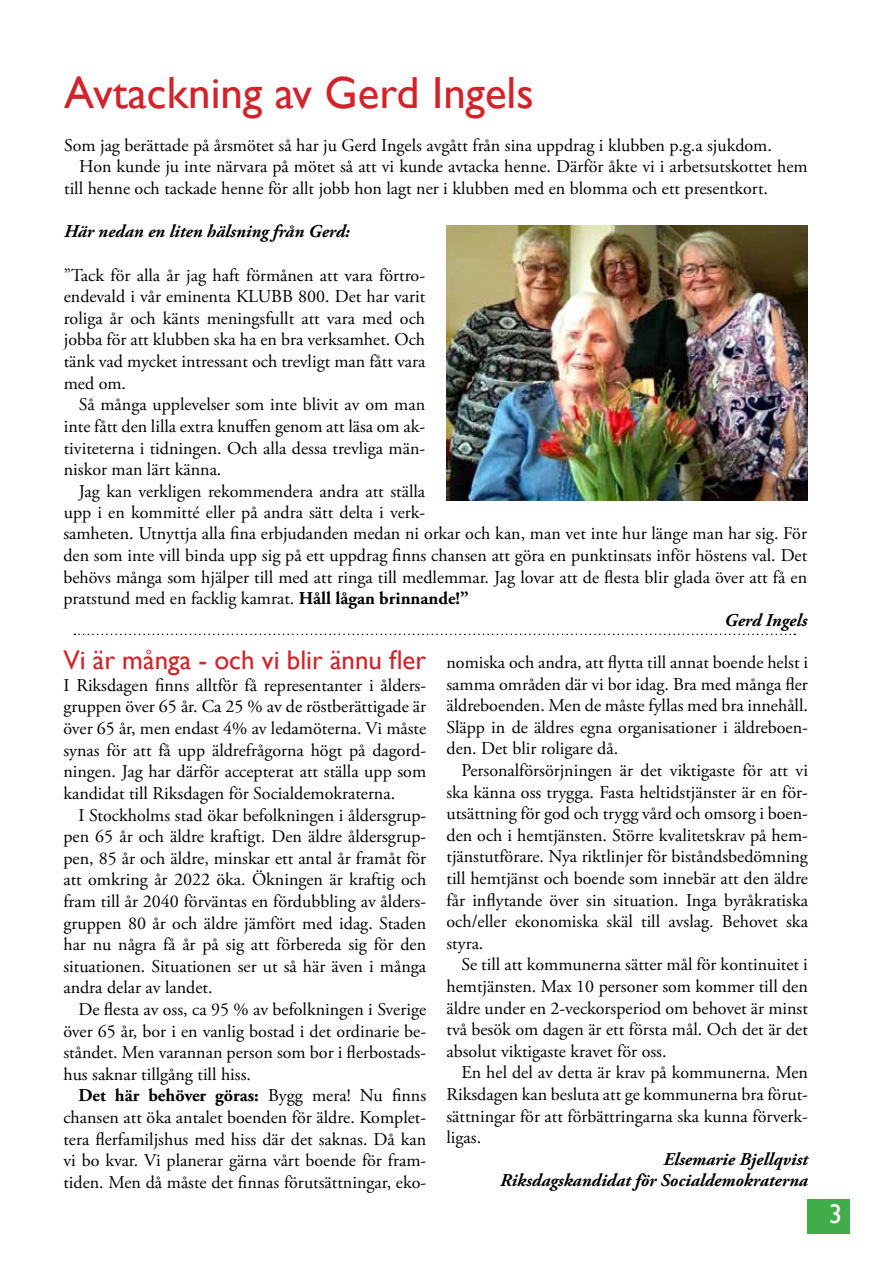
<style>
.page{position:relative;width:893px;height:1263px;background:#fff}
.page>*{position:absolute;margin:0;border:0;box-sizing:border-box;transform-origin:0 0}
.t1{font:45px "Gill Sans";color:#d2232a}
.t2{font:27px "Gill Sans";color:#d2232a}
.t3{font:27px "Gill Sans";color:#fff}
.t4{font:18px/21.6px "Adobe Garamond Pro";color:#000;text-align:justify}
.t5{font:italic 700 18px/21.6px "Adobe Garamond Pro";color:#000;text-align:right}
.s1{font-weight:700}
</style>
<div class="page">
<div style="left:807px;top:1199px;width:42px;height:34px;background:#41ad49"></div>
<img style="left:446px;top:225px;width:362px;height:275px">
<svg style="left:74px;top:634px;width:721px;height:1px"></svg>
<h1 class="t1" style="left:64px;top:66px;width:471px">Avtackning av Gerd Ingels</h1>
<p class="t4" style="left:64px;top:135px;width:709px">Som jag berättade på årsmötet så har ju Gerd Ingels avgått från sina uppdrag i klubben p.g.a sjukdom.</p>
<p class="t4" style="left:79px;top:157px;width:730px">Hon kunde ju inte närvara på mötet så att vi kunde avtacka henne. Därför åkte vi i arbetsutskottet hem</p>
<p class="t4" style="left:64px;top:178px;width:705px">till henne och tackade henne för allt jobb hon lagt ner i klubben med en blomma och ett presentkort.</p>
<p class="t5" style="left:64px;top:221px;width:287px">Här nedan en liten hälsning från Gerd:</p>
<p class="t4" style="left:64px;top:265px;width:363px">”Tack för alla år jag haft förmånen att vara förtro&shy;endevald i vår eminenta KLUBB 800. Det har varit roliga år och känts meningsfullt att vara med och jobba för att klubben ska ha en bra verksamhet. Och tänk vad mycket intressant och trevligt man fått vara med om.</p>
<p class="t4" style="left:64px;top:394px;width:363px;text-indent:15px">Så många upplevelser som inte blivit av om man inte fått den lilla extra knuffen genom att läsa om ak&shy;tiviteterna i tidningen. Och alla dessa trevliga män&shy;niskor man lärt känna.</p>
<p class="t4" style="left:79px;top:481px;width:348px">Jag kan verkligen rekommendera andra att ställa</p>
<p class="t4" style="left:64px;top:502px;width:363px">upp i en kommitté eller på andra sätt delta i verk-</p>
<p class="t4" style="left:63px;top:523px;width:745px">samheten. Utnyttja alla fina erbjudanden medan ni orkar och kan, man vet inte hur länge man har sig. För</p>
<p class="t4" style="left:63px;top:545px;width:745px">den som inte vill binda upp sig på ett uppdrag finns chansen att göra en punktinsats inför höstens val. Det</p>
<p class="t4" style="left:63px;top:567px;width:745px">behövs många som hjälper till med att ringa till medlemmar. Jag lovar att de flesta blir glada över att få en</p>
<p class="t4" style="left:63px;top:588px;width:407px">pratstund med en facklig kamrat. <span class="s1">Håll lågan brinnande!”</span></p>
<p class="t5" style="left:724px;top:610px;width:84px">Gerd Ingels</p>
<h2 class="t2" style="left:63px;top:644px;width:364px">Vi är många - och vi blir ännu fler</h2>
<p class="t4" style="left:63px;top:675px;width:364px">I Riksdagen finns alltför få representanter i ålders&shy;gruppen över 65 år. Ca 25 % av de röstberättigade är över 65 år, men endast 4% av ledamöterna. Vi måste synas för att få upp äldrefrågorna högt på dagord&shy;ningen. Jag har därför accepterat att ställa upp som kandidat till Riksdagen för Socialdemokraterna.</p>
<p class="t4" style="left:63px;top:805px;width:364px;text-indent:15px">I Stockholms stad ökar befolkningen i åldersgrup&shy;pen 65 år och äldre kraftigt. Den äldre åldersgrup&shy;pen, 85 år och äldre, minskar ett antal år framåt för att omkring år 2022 öka. Ökningen är kraftig och fram till år 2040 förväntas en fördubbling av ålders&shy;gruppen 80 år och äldre jämfört med idag. Staden har nu några få år på sig att förbereda sig för den situationen. Situationen ser ut så här även i många andra delar av landet.</p>
<p class="t4" style="left:63px;top:999px;width:364px;text-indent:15px">De flesta av oss, ca 95 % av befolkningen i Sverige över 65 år, bor i en vanlig bostad i det ordinarie be&shy;ståndet. Men varannan person som bor i flerbostads&shy;hus saknar tillgång till hiss.</p>
<p class="t4" style="left:63px;top:1085px;width:364px;text-indent:15px"><span class="s1">Det här behöver göras:</span> Bygg mera! Nu finns chansen att öka antalet boenden för äldre. Komplet&shy;tera flerfamiljshus med hiss där det saknas. Då kan vi bo kvar. Vi planerar gärna vårt boende för fram&shy;tiden. Men då måste det finnas förutsättningar, eko-</p>
<p class="t4" style="left:446px;top:652px;width:363px">nomiska och andra, att flytta till annat boende helst i samma områden där vi bor idag. Bra med många fler äldreboenden. Men de måste fyllas med bra innehåll.<br>Släpp in de äldres egna organisationer i äldreboen&shy;den. Det blir roligare då.</p>
<p class="t4" style="left:446px;top:760px;width:363px;text-indent:15px">Personalförsörjningen är det viktigaste för att vi ska känna oss trygga. Fasta heltidstjänster är en för&shy;utsättning för god och trygg vård och omsorg i boen&shy;den och i hemtjänsten. Större kvalitetskrav på hem&shy;tjänstutförare. Nya riktlinjer för biståndsbedömning till hemtjänst och boende som innebär att den äldre får inflytande över sin situation. Inga byråkratiska och/eller ekonomiska skäl till avslag. Behovet ska styra.</p>
<p class="t4" style="left:446px;top:954px;width:363px;text-indent:15px">Se till att kommunerna sätter mål för kontinuitet i hemtjänsten. Max 10 personer som kommer till den äldre under en 2-veckorsperiod om behovet är minst två besök om dagen är ett första mål. Och det är det absolut viktigaste kravet för oss.</p>
<p class="t4" style="left:446px;top:1062px;width:363px;text-indent:15px">En hel del av detta är krav på kommunerna. Men Riksdagen kan besluta att ge kommunerna bra förut&shy;sättningar för att förbättringarna ska kunna förverk&shy;ligas.</p>
<p class="t5" style="left:500px;top:1149px;width:309px">Elsemarie Bjellqvist<br>Riksdagskandidat för Socialdemokraterna</p>
<h2 class="t3" style="left:829px;top:1198px;width:15px">3</h2>
</div>
